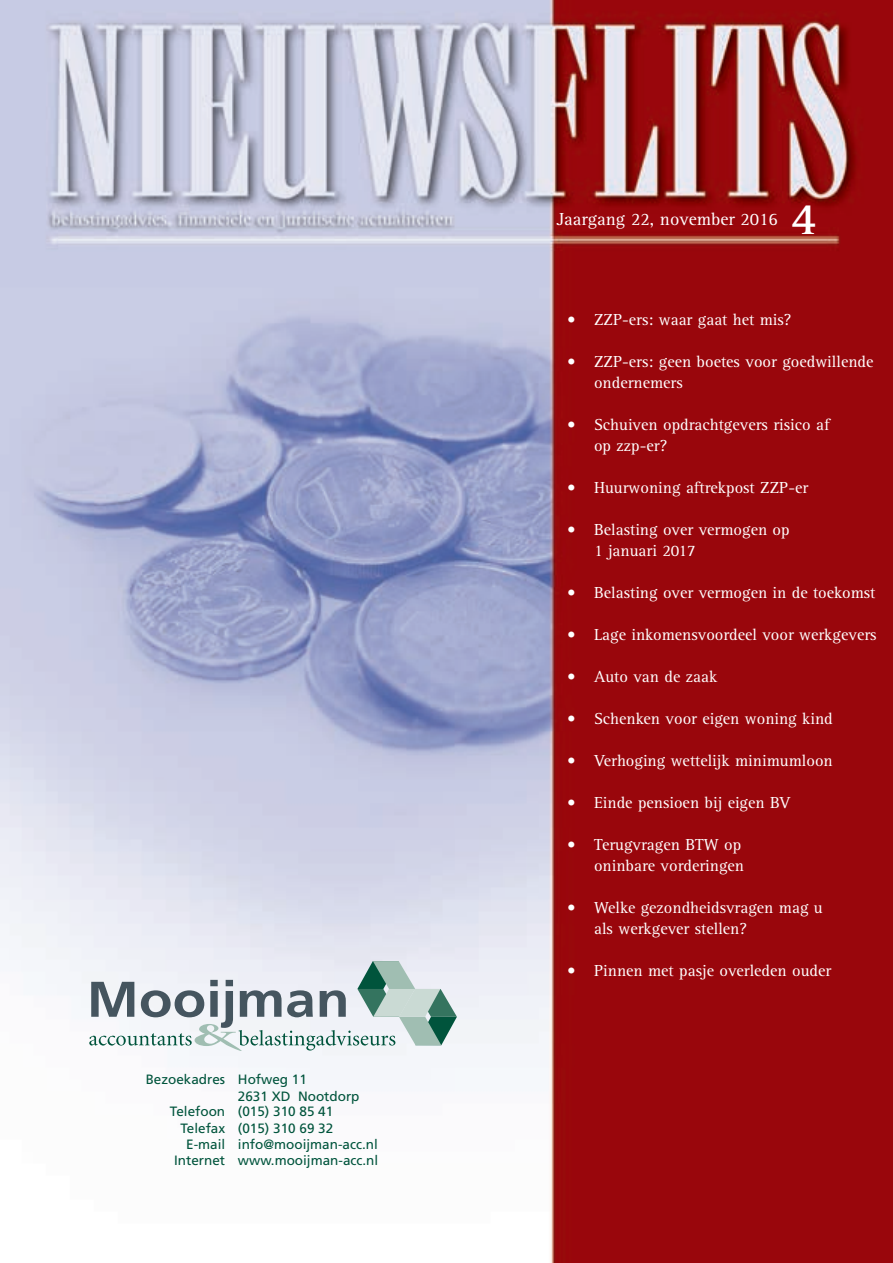
<style>
.page{position:relative;width:893px;height:1263px;background:#fff}
.page>*{position:absolute;margin:0;border:0;box-sizing:border-box;transform-origin:0 0}
.t1{font:700 46.5px "Rotis Serif";color:#fff}
.t2{font:18px "Rotis Serif";color:#fff}
.t3{font:16.5px/21px "Rotis Serif";color:#fff}
.t4{font:13.5px "Frutiger";color:#00543c}
</style>
<div class="page">
<img style="left:0;top:0;width:893px;height:1263px">
<svg style="left:89px;top:961px;width:368px;height:90px"></svg>
<p class="t4" style="left:146px;top:1072px;width:163px">Bezoekadres Hofweg 11</p>
<p class="t4" style="left:238px;top:1088px;width:123px">2631 XD Nootdorp</p>
<p class="t4" style="left:170px;top:1104px;width:165px">Telefoon (015) 310 85 41</p>
<p class="t4" style="left:180px;top:1120px;width:154px">Telefax (015) 310 69 32</p>
<p class="t4" style="left:186px;top:1136px;width:193px">E-mail info@mooijman-acc.nl</p>
<p class="t4" style="left:174px;top:1152px;width:206px">Internet www.mooijman-acc.nl</p>
<p class="t2" style="left:556px;top:209px;width:223px">Jaargang 22, november 2016</p>
<h1 class="t1" style="left:791px;top:191px;width:27px">4</h1>
<h1 class="t1" style="left:791px;top:192px;width:27px">2</h1>
<p class="t3" style="left:567px;top:309px;width:226px">• ZZP-ers: waar gaat het mis?</p>
<p class="t3" style="left:594px;top:351px;width:281px;text-indent:-27px">• ZZP-ers: geen boetes voor goedwillende ondernemers</p>
<p class="t3" style="left:594px;top:414px;width:237px;text-indent:-27px">• Schuiven opdrachtgevers risico af op zzp-er?</p>
<p class="t3" style="left:567px;top:477px;width:243px">• Huurwoning aftrekpost ZZP-er</p>
<p class="t3" style="left:594px;top:519px;width:197px;text-indent:-27px">• Belasting over vermogen op<br>1 januari 2017</p>
<p class="t3" style="left:567px;top:582px;width:310px">• Belasting over vermogen in de toekomst</p>
<p class="t3" style="left:567px;top:624px;width:311px">• Lage inkomensvoordeel voor werkgevers</p>
<p class="t3" style="left:567px;top:666px;width:152px">• Auto van de zaak</p>
<p class="t3" style="left:567px;top:708px;width:267px">• Schenken voor eigen woning kind</p>
<p class="t3" style="left:567px;top:750px;width:267px">• Verhoging wettelijk minimumloon</p>
<p class="t3" style="left:567px;top:792px;width:225px">• Einde pensioen bij eigen BV</p>
<p class="t3" style="left:567px;top:834px;width:179px;text-align:right">• Terugvragen BTW op oninbare vorderingen</p>
<p class="t3" style="left:594px;top:897px;width:230px;text-indent:-27px">• Welke gezondheidsvragen mag u als werkgever stellen?</p>
<p class="t3" style="left:567px;top:960px;width:266px">• Pinnen met pasje overleden ouder</p>
</div>
